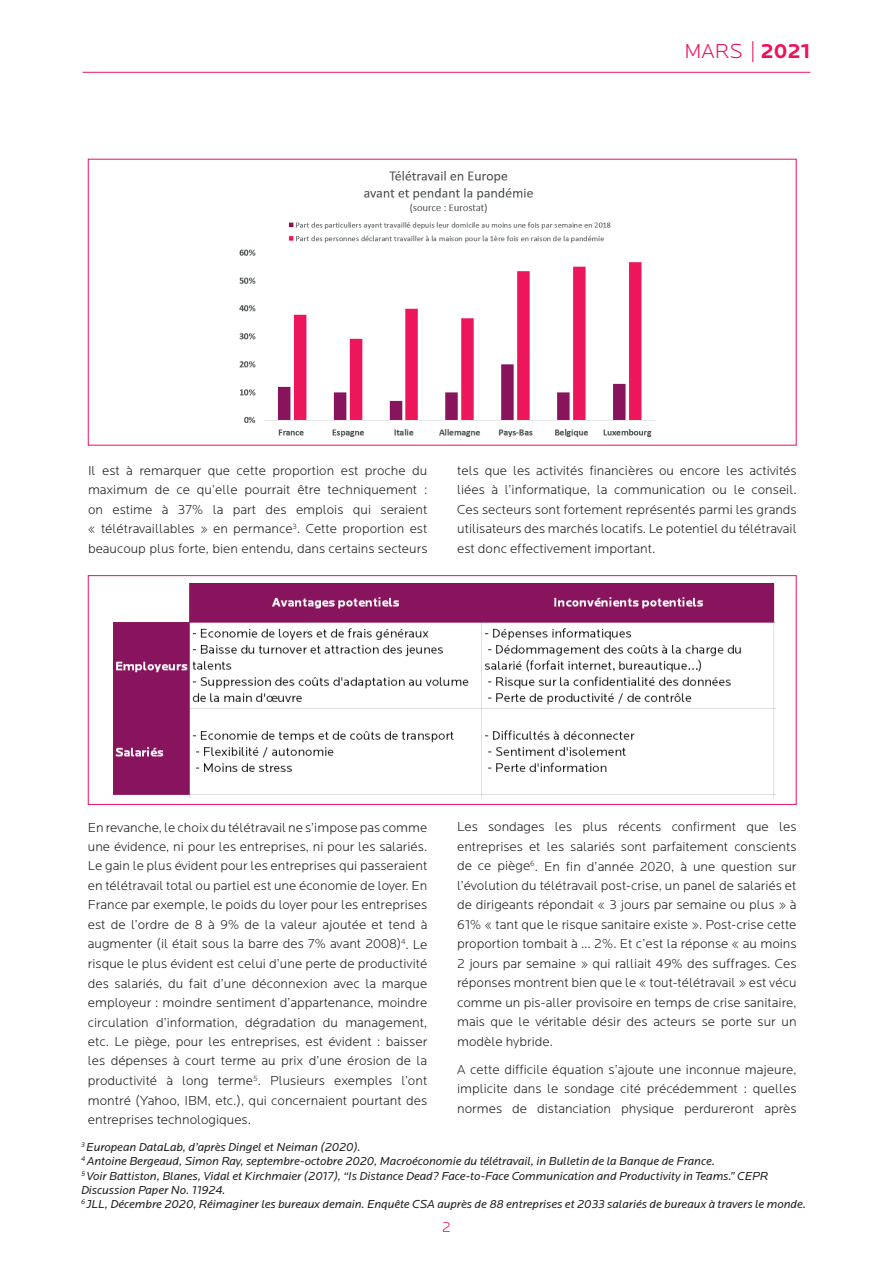
<style>
.page{position:relative;width:893px;height:1263px;background:#fff}
.page>*{position:absolute;margin:0;border:0;box-sizing:border-box;transform-origin:0 0}
.t1{font:300 21px "Locator";color:#ee1059}
.t2{font:300 15px "Locator";color:#ee1059}
.t3{font:300 13.5px/19.5px "Locator";color:#231f20;text-align:justify}
.t4{font:italic 12px/14.4px "Locator";color:#231f20}
.s1{font-weight:700}
</style>
<div class="page">
<hr style="left:83px;top:72px;width:727px;height:1px;background:#ed165a">
<div style="left:88px;top:575px;width:708px;height:230px;border:1px solid #ee1059"></div>
<img style="left:239px;top:171px;width:416px;height:266px">
<img style="left:114px;top:583px;width:662px;height:215px">
<h1 class="t1" style="left:684px;top:39px;width:128px">MARS | <span class="s1">2021</span></h1>
<p class="t3" style="left:88px;top:460px;width:341px">Il est à remarquer que cette proportion est proche du maximum de ce qu’elle pourrait être techniquement : on estime à 37% la part des emplois qui seraient « télétravaillables » en permance<sup>3</sup>. Cette proportion est beaucoup plus forte, bien entendu, dans certains secteurs</p>
<p class="t3" style="left:457px;top:460px;width:341px">tels que les activités financières ou encore les activités liées à l’informatique, la communication ou le conseil.<br>Ces secteurs sont fortement représentés parmi les grands utilisateurs des marchés locatifs. Le potentiel du télétravail est donc effectivement important.</p>
<p class="t3" style="left:88px;top:817px;width:341px">En revanche, le choix du télétravail ne s’impose pas comme une évidence, ni pour les entreprises, ni pour les salariés.<br>Le gain le plus évident pour les entreprises qui passeraient en télétravail total ou partiel est une économie de loyer. En France par exemple, le poids du loyer pour les entreprises est de l’ordre de 8 à 9% de la valeur ajoutée et tend à augmenter (il était sous la barre des 7% avant 2008)<sup>4</sup>. Le risque le plus évident est celui d’une perte de productivité des salariés, du fait d’une déconnexion avec la marque employeur : moindre sentiment d’appartenance, moindre circulation d’information, dégradation du management, etc. Le piège, pour les entreprises, est évident : baisser les dépenses à court terme au prix d’une érosion de la productivité à long terme<sup>5</sup>. Plusieurs exemples l’ont montré (Yahoo, IBM, etc.), qui concernaient pourtant des entreprises technologiques.</p>
<p class="t3" style="left:457px;top:817px;width:341px">Les sondages les plus récents confirment que les entreprises et les salariés sont parfaitement conscients de ce piège<sup>6</sup>. En fin d’année 2020, à une question sur l’évolution du télétravail post-crise, un panel de salariés et de dirigeants répondait « 3 jours par semaine ou plus » à 61% « tant que le risque sanitaire existe ». Post-crise cette proportion tombait à … 2%. Et c’est la réponse « au moins 2 jours par semaine » qui ralliait 49% des suffrages. Ces réponses montrent bien que le « tout-télétravail » est vécu comme un pis-aller provisoire en temps de crise sanitaire, mais que le véritable désir des acteurs se porte sur un modèle hybride.</p>
<p class="t3" style="left:457px;top:1060px;width:341px">A cette difficile équation s’ajoute une inconnue majeure, implicite dans le sondage cité précédemment : quelles normes de distanciation physique perdureront après</p>
<p class="t4" style="left:81px;top:1139px;width:726px"><sup>3</sup> European DataLab, d’après Dingel et Neiman (2020).<br><sup>4</sup> Antoine Bergeaud, Simon Ray, septembre-octobre 2020, Macroéconomie du télétravail, in Bulletin de la Banque de France.<br><sup>5</sup> Voir Battiston, Blanes, Vidal et Kirchmaier (2017), “Is Distance Dead? Face-to-Face Communication and Productivity in Teams.” CEPR Discussion Paper No. 11924.<br><sup>6</sup> JLL, Décembre 2020, Réimaginer les bureaux demain. Enquête CSA auprès de 88 entreprises et 2033 salariés de bureaux à travers le monde.</p>
<p class="t2" style="left:442px;top:1218px;width:10px">2</p>
</div>
